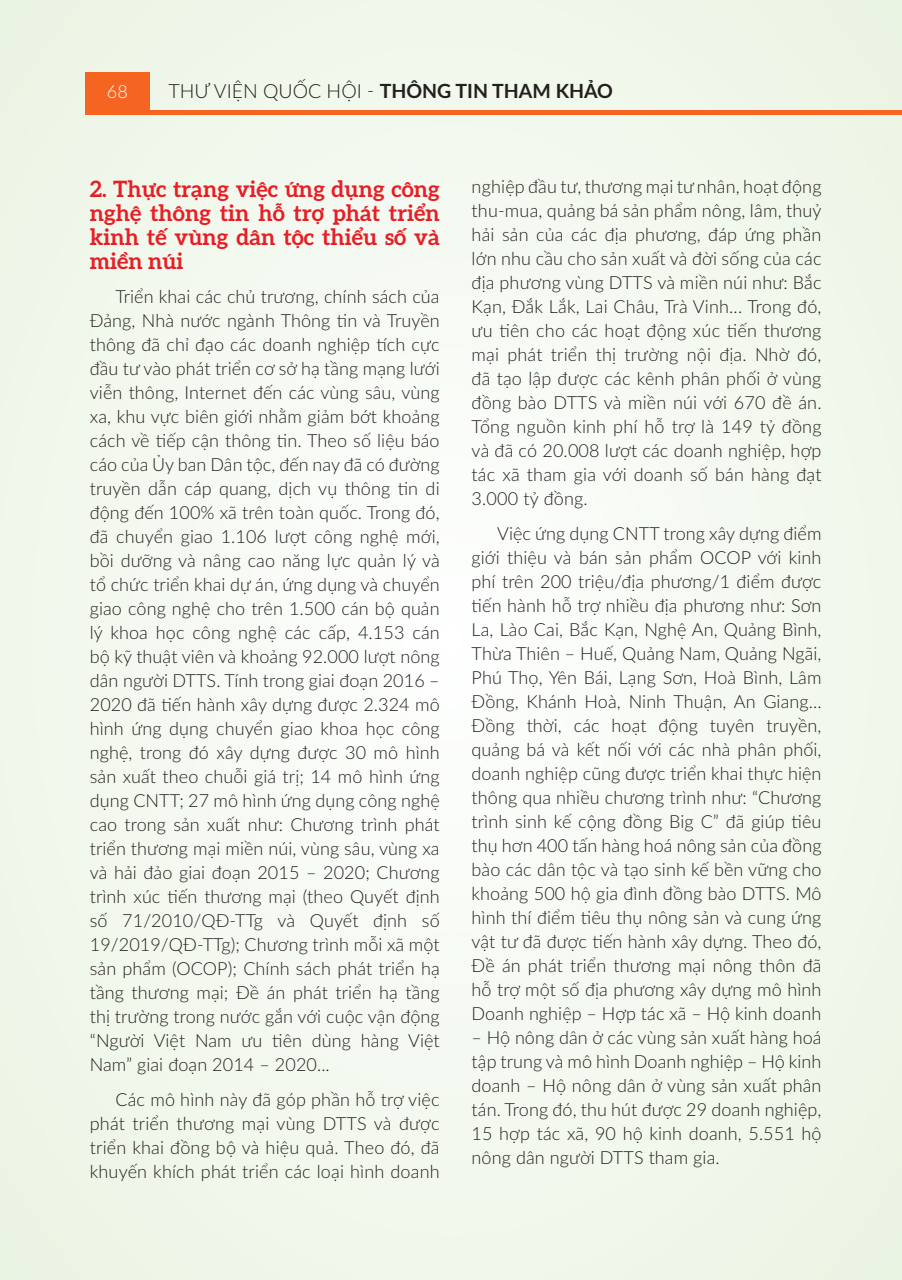
<style>
.page{position:relative;width:902px;height:1280px;background:#fff}
.page>*{position:absolute;margin:0;border:0;box-sizing:border-box;transform-origin:0 0}
.t1{font:700 22.5px/24px "SVN Aleo";color:#e71e25;text-align:justify}
.t2{font:700 19.5px "Lato";color:#241f1f}
.t3{font:300 18px/24px "Lato";letter-spacing:.005em;color:#241f1f;text-align:justify}
.t4{font:300 18px "Lato";color:#fff}
.s1{font-weight:300}
</style>
<div class="page">
<div style="left:0;top:0;width:901px;height:1280px;background:#f3f9ef"></div>
<hr style="left:901px;top:0;width:1px;height:1280px;background:#edf6e8">
<div style="left:85px;top:72px;width:65px;height:43px;background:#f56521"></div>
<hr style="left:150px;top:111px;width:751px;height:4px;background:#f56521">
<p class="t4" style="left:107px;top:79px;width:22px">68</p>
<p class="t2" style="left:168px;top:76px;width:446px"><span class="s1">THƯ VIỆN QUỐC HỘI -</span> THÔNG TIN THAM KHẢO</p>
<p class="t1" style="left:90px;top:175px;width:351px">2. Thực trạng việc ứng dụng công nghệ thông tin hỗ trợ phát triển kinh tế vùng dân tộc thiểu số và miền núi</p>
<p class="t3" style="left:90px;top:284px;width:351px;text-indent:26px">Triển khai các chủ trương, chính sách của Đảng, Nhà nước ngành Thông tin và Truyền thông đã chỉ đạo các doanh nghiệp tích cực đầu tư vào phát triển cơ sở hạ tầng mạng lưới viễn thông, Internet đến các vùng sâu, vùng xa, khu vực biên giới nhằm giảm bớt khoảng cách về tiếp cận thông tin. Theo số liệu báo cáo của Ủy ban Dân tộc, đến nay đã có đường truyền dẫn cáp quang, dịch vụ thông tin di động đến 100% xã trên toàn quốc. Trong đó, đã chuyển giao 1.106 lượt công nghệ mới, bồi dưỡng và nâng cao năng lực quản lý và tổ chức triển khai dự án, ứng dụng và chuyển giao công nghệ cho trên 1.500 cán bộ quản lý khoa học công nghệ các cấp, 4.153 cán bộ kỹ thuật viên và khoảng 92.000 lượt nông dân người DTTS. Tính trong giai đoạn 2016 – 2020 đã tiến hành xây dựng được 2.324 mô hình ứng dụng chuyển giao khoa học công nghệ, trong đó xây dựng được 30 mô hình sản xuất theo chuỗi giá trị; 14 mô hình ứng dụng CNTT; 27 mô hình ứng dụng công nghệ cao trong sản xuất như: Chương trình phát triển thương mại miền núi, vùng sâu, vùng xa và hải đảo giai đoạn 2015 – 2020; Chương trình xúc tiến thương mại (theo Quyết định số 71/2010/QĐ-TTg và Quyết định số 19/2019/QĐ-TTg); Chương trình mỗi xã một sản phẩm (OCOP); Chính sách phát triển hạ tầng thương mại; Đề án phát triển hạ tầng thị trường trong nước gắn với cuộc vận động “Người Việt Nam ưu tiên dùng hàng Việt Nam” giai đoạn 2014 – 2020...</p>
<p class="t3" style="left:90px;top:1087px;width:351px;text-indent:26px">Các mô hình này đã góp phần hỗ trợ việc phát triển thương mại vùng DTTS và được triển khai đồng bộ và hiệu quả. Theo đó, đã khuyến khích phát triển các loại hình doanh</p>
<p class="t3" style="left:471px;top:174px;width:351px">nghiệp đầu tư, thương mại tư nhân, hoạt động thu-mua, quảng bá sản phẩm nông, lâm, thuỷ hải sản của các địa phương, đáp ứng phần lớn nhu cầu cho sản xuất và đời sống của các địa phương vùng DTTS và miền núi như: Bắc Kạn, Đắk Lắk, Lai Châu, Trà Vinh... Trong đó, ưu tiên cho các hoạt động xúc tiến thương mại phát triển thị trường nội địa. Nhờ đó, đã tạo lập được các kênh phân phối ở vùng đồng bào DTTS và miền núi với 670 đề án.<br>Tổng nguồn kinh phí hỗ trợ là 149 tỷ đồng và đã có 20.008 lượt các doanh nghiệp, hợp tác xã tham gia với doanh số bán hàng đạt 3.000 tỷ đồng.</p>
<p class="t3" style="left:471px;top:521px;width:351px;text-indent:26px">Việc ứng dụng CNTT trong xây dựng điểm giới thiệu và bán sản phẩm OCOP với kinh phí trên 200 triệu/địa phương/1 điểm được tiến hành hỗ trợ nhiều địa phương như: Sơn La, Lào Cai, Bắc Kạn, Nghệ An, Quảng Bình, Thừa Thiên – Huế, Quảng Nam, Quảng Ngãi, Phú Thọ, Yên Bái, Lạng Sơn, Hoà Bình, Lâm Đồng, Khánh Hoà, Ninh Thuận, An Giang...<br>Đồng thời, các hoạt động tuyên truyền, quảng bá và kết nối với các nhà phân phối, doanh nghiệp cũng được triển khai thực hiện thông qua nhiều chương trình như: “Chương trình sinh kế cộng đồng Big C” đã giúp tiêu thụ hơn 400 tấn hàng hoá nông sản của đồng bào các dân tộc và tạo sinh kế bền vững cho khoảng 500 hộ gia đình đồng bào DTTS. Mô hình thí điểm tiêu thụ nông sản và cung ứng vật tư đã được tiến hành xây dựng. Theo đó, Đề án phát triển thương mại nông thôn đã hỗ trợ một số địa phương xây dựng mô hình Doanh nghiệp – Hợp tác xã – Hộ kinh doanh</p>
<p class="t3" style="left:471px;top:1025px;width:351px">– Hộ nông dân ở các vùng sản xuất hàng hoá tập trung và mô hình Doanh nghiệp – Hộ kinh doanh – Hộ nông dân ở vùng sản xuất phân tán. Trong đó, thu hút được 29 doanh nghiệp, 15 hợp tác xã, 90 hộ kinh doanh, 5.551 hộ nông dân người DTTS tham gia.</p>
</div>
